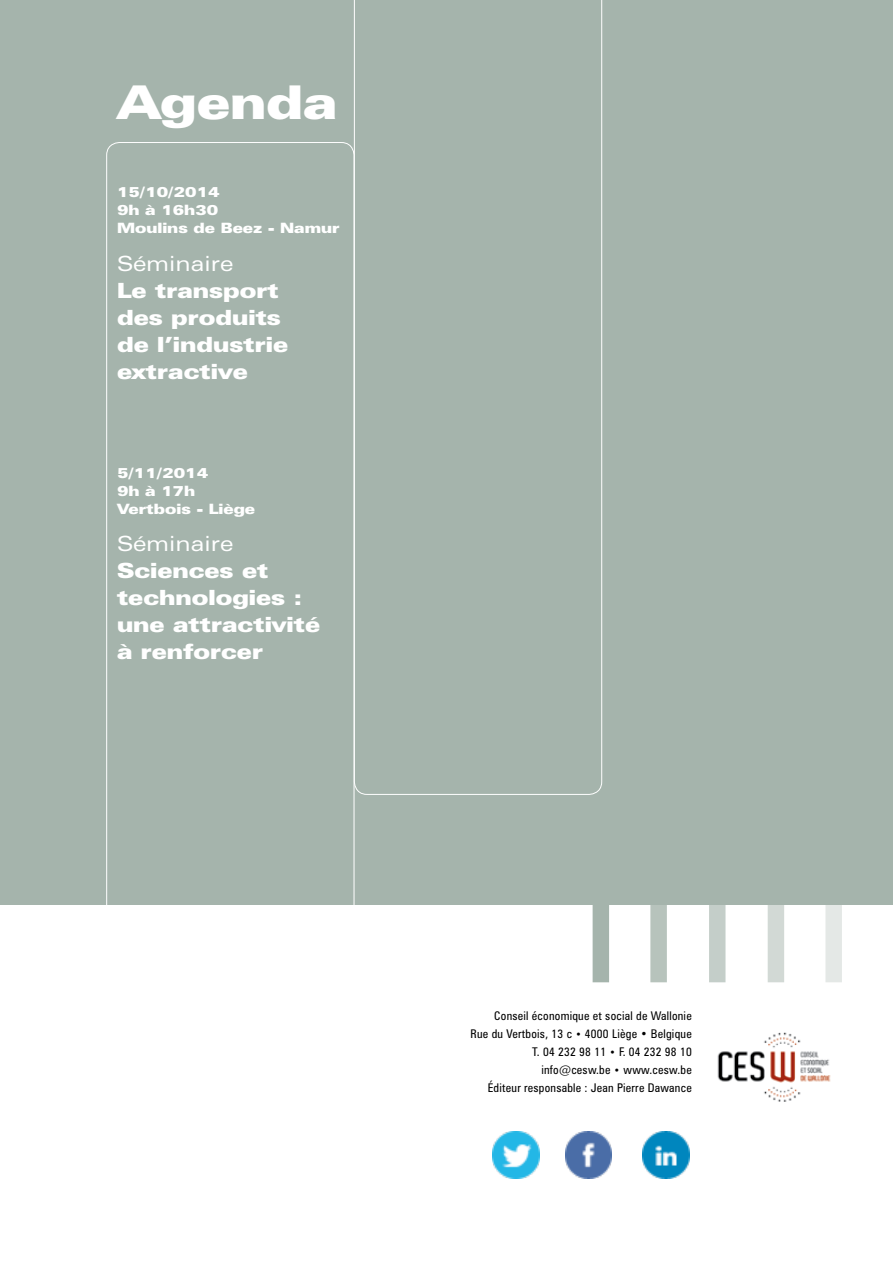
<style>
.page{position:relative;width:893px;height:1263px;background:#fff}
.page>*{position:absolute;margin:0;border:0;box-sizing:border-box;transform-origin:0 0}
.t1{font:900 expanded 46.65px "Zurich BT";color:#fff}
.t2{font:900 expanded 21px/27px "Zurich BT";color:#fff}
.t3{font:900 expanded 14.25px/18px "Zurich BT";color:#fff}
.t4{font:condensed 12px/18px "Zurich BT";letter-spacing:.02em;color:#000;text-align:right}
.s1{font-weight:400}
.s2{font-size:10.5px}
</style>
<div class="page">
<div style="left:0;top:0;width:893px;height:904px;background:#a5b4ac"></div>
<div style="left:593px;top:904px;width:16px;height:78px;background:#a5b4ac"></div>
<div style="left:650px;top:904px;width:17px;height:78px;background:#b7c3bc"></div>
<div style="left:709px;top:904px;width:16px;height:78px;background:#c4cec9"></div>
<div style="left:768px;top:904px;width:16px;height:78px;background:#d2d9d5"></div>
<div style="left:825px;top:904px;width:17px;height:78px;background:#e4e8e6"></div>
<img style="left:717px;top:1032px;width:114px;height:70px">
<div style="left:106px;top:142px;width:248px;height:817px;border:1px solid #fff;border-radius:13px"></div>
<svg style="left:354px;top:0;width:248px;height:795px"></svg>
<img style="left:493px;top:1131px;width:46px;height:47px">
<img style="left:643px;top:1131px;width:46px;height:47px">
<img style="left:565px;top:1131px;width:47px;height:47px">
<p class="t1" style="left:118px;top:75px;width:221px">Agenda</p>
<p class="t3" style="left:117px;top:183px;width:224px">15/10/2014<br>9h à 16h30<br>Moulins de Beez - Namur</p>
<p class="t2" style="left:117px;top:250px;width:173px"><span class="s1">Séminaire<br></span>Le transport des produits de l’industrie extractive</p>
<p class="t3" style="left:117px;top:464px;width:140px">5/11/2014<br>9h à 17h<br>Vertbois - Liège</p>
<p class="t2" style="left:117px;top:530px;width:205px"><span class="s1">Séminaire<br></span>Sciences et technologies : une attractivité à renforcer</p>
<p class="t4" style="left:470px;top:1006px;width:223px">Conseil économique et social de Wallonie<br>Rue du Vertbois, 13 c <span class="s2">•</span> 4000 Liège • Belgique T. 04 232 98 11 <span class="s2">•</span> F. 04 232 98 10 info@cesw.be <span class="s2">•</span> www.cesw.be<br>éditeur responsable : Jean Pierre Dawance</p>
</div>
